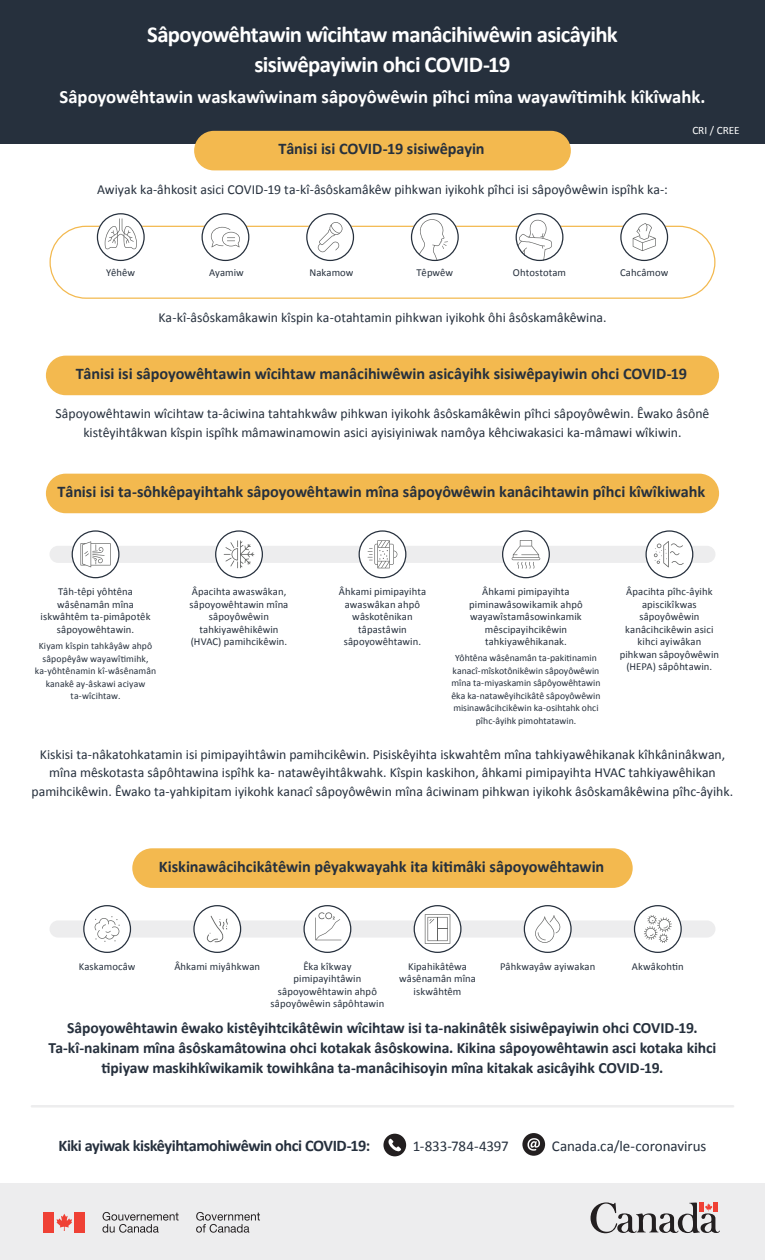
<style>
.page{position:relative;width:765px;height:1260px;background:#fff}
.page>*{position:absolute;margin:0;border:0;box-sizing:border-box;transform-origin:0 0}
.t1{font:700 22.75px/30px "Calibri";letter-spacing:-.03em;color:#fff;text-align:center}
.t2{font:700 18.75px "Calibri";letter-spacing:-.005em;color:#fff}
.BODY_Intro{font:700 16.25px "Calibri";letter-spacing:-.005em;color:#26303d}
.BODY_Intro-2{font:700 16.25px "Calibri";letter-spacing:-.03em;color:#26303d}
.BODY{font:700 15.62px/20px "Calibri";letter-spacing:-.01em;color:#26303d;text-align:center}
.BODY_Intro-3{font:15px "Calibri";letter-spacing:-.005em;color:#26303d}
.BODY-2{font:13.75px/18.8px "Calibri";letter-spacing:-.005em;color:#26303d;text-align:center}
.t3{font:11.25px "Calibri";color:#fff}
.BODY-3{font:10.62px/12.5px "Calibri";letter-spacing:.005em;color:#26303d;text-align:center}
.BODY-4{font:9.75px/12.5px "Calibri";letter-spacing:.005em;color:#26303d;text-align:center}
</style>
<div class="page">
<div style="left:0;top:0;width:765px;height:144px;background:#26303d"></div>
<div style="left:0;top:1183px;width:765px;height:77px;background:#ededee"></div>
<div style="left:132px;top:848px;width:501px;height:40px;background:#f3b94f;border-radius:20px"></div>
<div style="left:46px;top:474px;width:673px;height:39px;background:#f3b94f;border-radius:20px"></div>
<div style="left:46px;top:356px;width:673px;height:39px;background:#f3b94f;border-radius:20px"></div>
<div style="left:194px;top:131px;width:377px;height:39px;background:#f3b94f;border-radius:20px"></div>
<div style="left:49px;top:226px;width:666px;height:73px;border:1px solid #f3b94f;border-radius:36px"></div>
<div style="left:49px;top:920px;width:667px;height:18px;background:#ededee;border-radius:9px"></div>
<div style="left:49px;top:546px;width:667px;height:17px;background:#ededee;border-radius:9px"></div>
<svg style="left:83px;top:905px;width:48px;height:48px"></svg>
<svg style="left:95px;top:916px;width:25px;height:26px"></svg>
<div style="left:83px;top:905px;width:48px;height:48px;border:1px solid #26303d;border-radius:50%"></div>
<div style="left:193px;top:905px;width:48px;height:48px;background:#fff;border-radius:24px"></div>
<svg style="left:207px;top:916px;width:21px;height:26px"></svg>
<div style="left:193px;top:905px;width:48px;height:48px;border:1px solid #26303d;border-radius:50%"></div>
<svg style="left:305px;top:905px;width:46px;height:46px"></svg>
<div style="left:303px;top:905px;width:48px;height:48px;border:1px solid #26303d;border-radius:50%"></div>
<svg style="left:414px;top:906px;width:47px;height:46px"></svg>
<svg style="left:425px;top:914px;width:25px;height:30px"></svg>
<div style="left:414px;top:905px;width:48px;height:48px;border:1px solid #26303d;border-radius:50%"></div>
<div style="left:524px;top:906px;width:47px;height:46px;background:#fff;border-radius:50%"></div>
<svg style="left:535px;top:915px;width:25px;height:28px"></svg>
<div style="left:524px;top:905px;width:48px;height:48px;border:1px solid #26303d;border-radius:50%"></div>
<svg style="left:634px;top:905px;width:48px;height:48px"></svg>
<svg style="left:644px;top:915px;width:28px;height:28px"></svg>
<div style="left:634px;top:905px;width:48px;height:48px;border:1px solid #26303d;border-radius:50%"></div>
<svg style="left:97px;top:213px;width:48px;height:48px"></svg>
<svg style="left:105px;top:218px;width:32px;height:31px"></svg>
<div style="left:97px;top:213px;width:48px;height:48px;border:1px solid #26303d;border-radius:50%"></div>
<div style="left:202px;top:213px;width:47px;height:48px;background:#fff;border-radius:24px"></div>
<svg style="left:211px;top:227px;width:29px;height:20px"></svg>
<div style="left:202px;top:213px;width:47px;height:48px;border:1px solid #26303d;border-radius:50%"></div>
<svg style="left:306px;top:213px;width:48px;height:48px"></svg>
<svg style="left:318px;top:222px;width:25px;height:30px"></svg>
<div style="left:306px;top:213px;width:48px;height:48px;border:1px solid #26303d;border-radius:50%"></div>
<svg style="left:413px;top:216px;width:46px;height:45px"></svg>
<div style="left:411px;top:213px;width:48px;height:48px;border:1px solid #26303d;border-radius:50%"></div>
<svg style="left:620px;top:213px;width:48px;height:48px"></svg>
<svg style="left:633px;top:223px;width:23px;height:28px"></svg>
<div style="left:620px;top:213px;width:48px;height:48px;border:1px solid #26303d;border-radius:50%"></div>
<svg style="left:516px;top:214px;width:45px;height:47px"></svg>
<div style="left:516px;top:213px;width:47px;height:48px;border:1px solid #26303d;border-radius:50%"></div>
<svg style="left:215px;top:530px;width:48px;height:48px"></svg>
<svg style="left:224px;top:540px;width:30px;height:28px"></svg>
<div style="left:215px;top:530px;width:48px;height:48px;border:1px solid #26303d;border-radius:50%"></div>
<svg style="left:72px;top:530px;width:48px;height:48px"></svg>
<svg style="left:80px;top:541px;width:31px;height:26px"></svg>
<div style="left:72px;top:530px;width:48px;height:48px;border:1px solid #26303d;border-radius:50%"></div>
<svg style="left:359px;top:530px;width:47px;height:48px"></svg>
<svg style="left:368px;top:540px;width:29px;height:28px"></svg>
<div style="left:359px;top:530px;width:47px;height:48px;border:1px solid #26303d;border-radius:50%"></div>
<svg style="left:502px;top:530px;width:48px;height:48px"></svg>
<svg style="left:512px;top:540px;width:28px;height:29px"></svg>
<div style="left:502px;top:530px;width:48px;height:48px;border:1px solid #26303d;border-radius:50%"></div>
<svg style="left:645px;top:530px;width:48px;height:48px"></svg>
<svg style="left:654px;top:541px;width:30px;height:26px"></svg>
<div style="left:645px;top:530px;width:48px;height:48px;border:1px solid #26303d;border-radius:50%"></div>
<hr style="left:32px;top:1105px;width:701px;height:3px;background:#ededee">
<svg style="left:590px;top:1202px;width:130px;height:31px"></svg>
<svg style="left:56px;top:1214px;width:16px;height:17px"></svg>
<div style="left:44px;top:1212px;width:10px;height:21px;background:#ef4135"></div>
<div style="left:75px;top:1212px;width:10px;height:21px;background:#ef4135"></div>
<svg style="left:196px;top:1212px;width:64px;height:21px"></svg>
<svg style="left:102px;top:1212px;width:77px;height:21px"></svg>
<svg style="left:383px;top:1134px;width:23px;height:22px"></svg>
<svg style="left:522px;top:1133px;width:23px;height:23px"></svg>
<h1 class="t1" style="left:147px;top:19px;width:472px">Sâpoyowêhtawin wîcihtaw manâcihiwêwin asicâyihk sisiwêpayiwin ohci COVID-19</h1>
<h3 class="t2" style="left:60px;top:85px;width:647px">Sâpoyowêhtawin waskawîwinam sâpoyôwêwin pîhci mîna wayawîtimihk kîkîwahk.</h3>
<h2 class="BODY_Intro" style="left:279px;top:138px;width:208px">Tânisi isi COVID-19 sisiwêpayin</h2>
<p class="BODY-2" style="left:97px;top:180px;width:572px">Awiyak ka-âhkosit asici COVID-19 ta-kî-âsôskamâkêw pihkwan iyikohk pîhci isi sâpoyôwêwin ispîhk ka-:</p>
<p class="t3" style="left:692px;top:123px;width:49px">CRI / CREE</p>
<p class="BODY-3" style="left:106px;top:266px;width:30px">Yêhêw</p>
<p class="BODY-3" style="left:209px;top:266px;width:36px">Ayamiw</p>
<p class="BODY-3" style="left:310px;top:266px;width:46px">Nakamow</p>
<p class="BODY-3" style="left:417px;top:266px;width:38px">Têpwêw</p>
<p class="BODY-3" style="left:513px;top:266px;width:55px">Ohtostotam</p>
<p class="BODY-3" style="left:620px;top:266px;width:50px">Cahcâmow</p>
<p class="BODY-2" style="left:158px;top:308px;width:450px">Ka-kî-âsôskamâkawin kîspin ka-otahtamin pihkwan iyikohk ôhi âsôskamâkêwina.</p>
<h2 class="BODY_Intro" style="left:76px;top:363px;width:613px">Tânisi isi sâpoyowêhtawin wîcihtaw manâcihiwêwin asicâyihk sisiwêpayiwin ohci COVID-19</h2>
<p class="BODY-2" style="left:56px;top:405px;width:655px">Sâpoyowêhtawin wîcihtaw ta-âciwina tahtahkwâw pihkwan iyikohk âsôskamâkêwin pîhci sâpoyôwêwin. Êwako âsônê kistêyihtâkwan kîspin ispîhk mâmawinamowin asici ayisiyiniwak namôya kêhciwakasici ka-mâmawi wîkiwin.</p>
<h2 class="BODY_Intro" style="left:58px;top:481px;width:649px">Tânisi isi ta-sôhkêpayihtahk sâpoyowêhtawin mîna sâpoyôwêwin kanâcihtawin pîhci kîwîkiwahk</h2>
<p class="BODY-3" style="left:41px;top:585px;width:111px">Tâh-têpi yôhtêna wâsênamân mîna iskwâhtêm ta-pimâpotêk sâpoyowêhtawin.</p>
<p class="BODY-4" style="left:35px;top:640px;width:123px">Kiyam kîspin tahkâyâw ahpô sâpopêyâw wayawîtimihk, ka-yôhtênamin kî-wâsênamân kanakê ay-âskawi aciyaw ta-wîcihtaw.</p>
<p class="BODY-3" style="left:190px;top:585px;width:100px">Âpacihta awaswâkan, sâpoyowêhtawin mîna sâpoyôwêwin tahkiyawêhikêwin (HVAC) pamihcikêwin.</p>
<p class="BODY-3" style="left:339px;top:585px;width:89px">Âhkami pimipayihta awaswâkan ahpô wâskotênikan tâpastâwin sâpoyowêhtawin.</p>
<p class="BODY-3" style="left:469px;top:585px;width:115px">Âhkami pimipayihta piminawâsowikamik ahpô wayawîstamâsowinkamik mêscipayihcikêwin tahkiyawêhikanak.</p>
<p class="BODY-4" style="left:451px;top:652px;width:151px">Yôhtêna wâsênamân ta-pakitinamin kanacî-mîskotônikêwin sâpoyôwêwin mîna ta-miyaskamin sâpôyowêhtawin êka ka-natawêyihcikâtê sâpoyôwêwin misinawâcihcikêwin ka-osihtahk ohci pîhc-âyihk pimohtatawin.</p>
<p class="BODY-3" style="left:620px;top:585px;width:101px">Âpacihta pîhc-âyihk apiscikîkwas sâpoyôwêwin kanâcihcikêwin asici kihci ayiwâkan pihkwan sâpoyôwêwin (HEPA) sâpôhtawin.</p>
<p class="BODY-2" style="left:32px;top:745px;width:703px">Kiskisi ta-nâkatohkatamin isi pimipayihtâwin pamihcikêwin. Pisiskêyihta iskwahtêm mîna tahkiyawêhikanak kîhkâninâkwan, mîna mêskotasta sâpôhtawina ispîhk ka- natawêyihtâkwahk. Kîspin kaskihon, âhkami pimipayihta HVAC tahkiyawêhikan pamihcikêwin. Êwako ta-yahkipitam iyikohk kanacî sâpoyôwêwin mîna âciwinam pihkwan iyikohk âsôskamâkêwina pîhc-âyihk.</p>
<h2 class="BODY_Intro" style="left:159px;top:856px;width:447px">Kiskinawâcihcikâtêwin pêyakwayahk ita kitimâki sâpoyowêhtawin</h2>
<p class="BODY-3" style="left:79px;top:960px;width:58px">Kaskamocâw</p>
<p class="BODY-3" style="left:174px;top:960px;width:87px">Âhkami miyâhkwan</p>
<p class="BODY-3" style="left:271px;top:960px;width:115px">Êka kîkway pimipayihtâwin sâpoyowêhtawin ahpô sâpoyôwêwin sâpôhtawin</p>
<p class="BODY-3" style="left:399px;top:960px;width:78px">Kipahikâtêwa wâsênamân mîna iskwâhtêm</p>
<p class="BODY-3" style="left:500px;top:960px;width:97px">Pâhkwayâw ayiwakan</p>
<p class="BODY-3" style="left:632px;top:960px;width:54px">Akwâkohtin</p>
<p class="BODY" style="left:49px;top:1018px;width:669px">Sâpoyowêhtawin êwako kistêyihtcikâtêwin wîcihtaw isi ta-nakinâtêk sisiwêpayiwin ohci COVID-19.<br>Ta-kî-nakinam mîna âsôskamâtowina ohci kotakak âsôskowina. Kikina sâpoyowêhtawin asci kotaka kihci tipiyaw maskihkîwikamik towihkâna ta-manâcihisoyin mîna kitakak asicâyihk COVID-19.</p>
<p class="BODY_Intro-2" style="left:59px;top:1135px;width:313px">Kiki ayiwak kiskêyihtamohiwêwin ohci COVID-19:</p>
<p class="BODY_Intro-3" style="left:413px;top:1136px;width:97px">1-833-784-4397</p>
<p class="BODY_Intro-3" style="left:552px;top:1136px;width:156px">Canada.ca/le-coronavirus</p>
</div>
